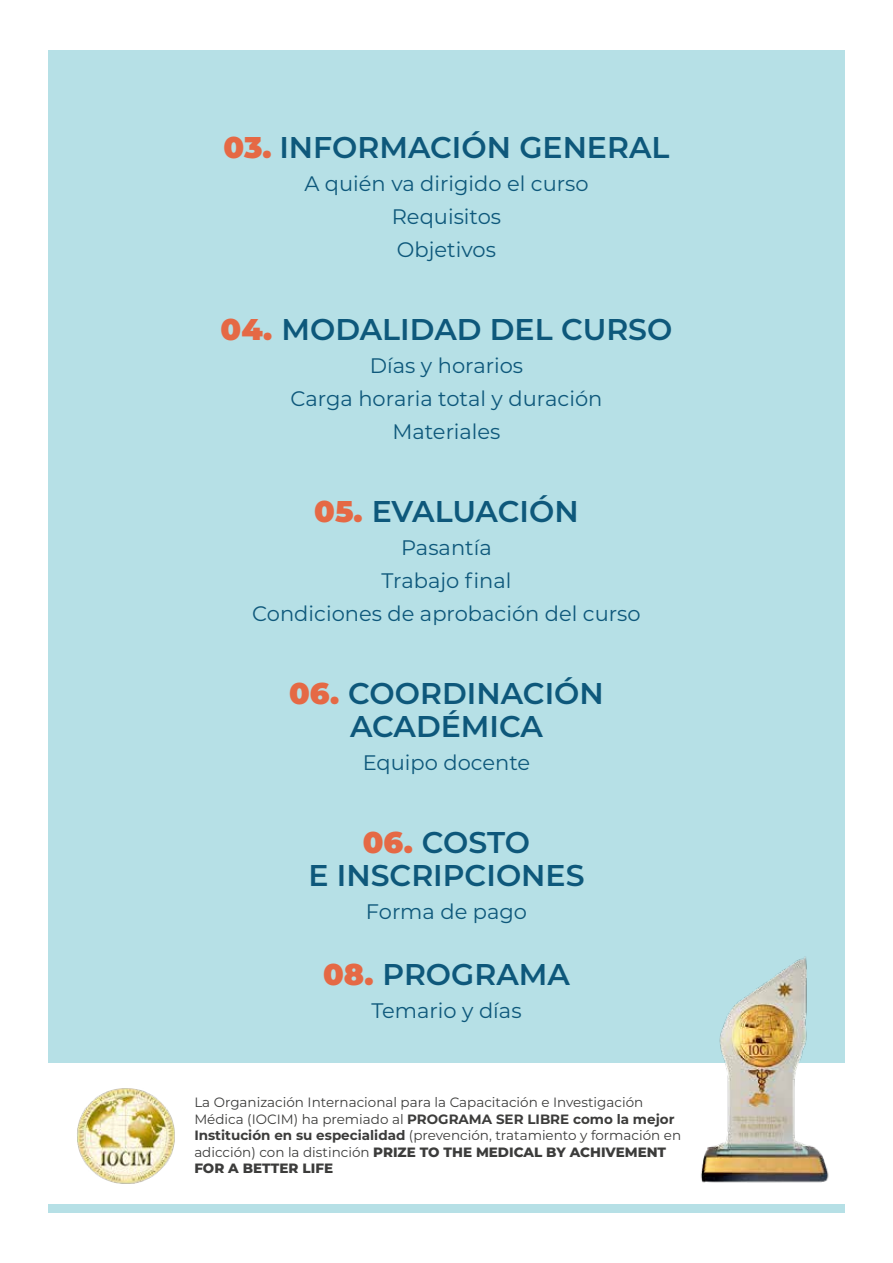
<style>
.page{position:relative;width:893px;height:1263px;background:#fff}
.page>*{position:absolute;margin:0;border:0;box-sizing:border-box;transform-origin:0 0}
.t1{font:600 30px/33px "Montserrat";color:#0e587b;text-align:center}
.t2{font:21px/33px "Montserrat";color:#0e587b;text-align:center}
.t3{font:13.5px/16.5px "Montserrat";color:#3c3c3b}
.s1{font-weight:900;color:#e56945}
.s2{font-weight:700}
.s3{font-weight:800}
</style>
<div class="page">
<div style="left:48px;top:51px;width:797px;height:1012px;background:#b6e0e6"></div>
<div style="left:48px;top:1204px;width:797px;height:8px;background:#b6e0e6"></div>
<img style="left:77px;top:1088px;width:98px;height:96px">
<img style="left:700px;top:956px;width:129px;height:227px">
<h1 class="t1" style="left:224px;top:129px;width:447px"><span class="s1">03.</span> INFORMACIÓN GENERAL</h1>
<h2 class="t2" style="left:304px;top:166px;width:286px">A quién va dirigido el curso<br>Requisitos<br>Objetivos</h2>
<h1 class="t1" style="left:221px;top:311px;width:453px"><span class="s1">04.</span> MODALIDAD DEL CURSO</h1>
<h2 class="t2" style="left:291px;top:348px;width:313px">Días y horarios<br>Carga horaria total y duración<br>Materiales</h2>
<h1 class="t1" style="left:314px;top:493px;width:266px"><span class="s1">05.</span> EVALUACIÓN</h1>
<h2 class="t2" style="left:252px;top:530px;width:390px">Pasantía<br>Trabajo final<br>Condiciones de aprobación del curso</h2>
<h1 class="t1" style="left:289px;top:675px;width:316px"><span class="s1">06.</span> COORDINACIÓN<br>ACADÉMICA</h1>
<h2 class="t2" style="left:363px;top:745px;width:169px">Equipo docente</h2>
<h1 class="t1" style="left:308px;top:824px;width:278px"><span class="s1">06.</span> COSTO<br>E INSCRIPCIONES</h1>
<h2 class="t2" style="left:366px;top:894px;width:163px">Forma de pago</h2>
<h1 class="t1" style="left:323px;top:956px;width:248px"><span class="s1">08.</span> PROGRAMA</h1>
<h2 class="t2" style="left:371px;top:993px;width:152px">Temario y días</h2>
<p class="t3" style="left:194px;top:1093px;width:488px">La Organización Internacional para la Capacitación e Investigación Médica (IOCIM) ha premiado al <span class="s2">PROGRAMA SER LIBRE como la mejor Institución en su especialidad</span> (prevención, tratamiento y formación en adicción) con la distinción <span class="s3">PRIZE TO THE MEDICAL BY ACHIVEMENT FOR A BETTER LIFE</span></p>
</div>
